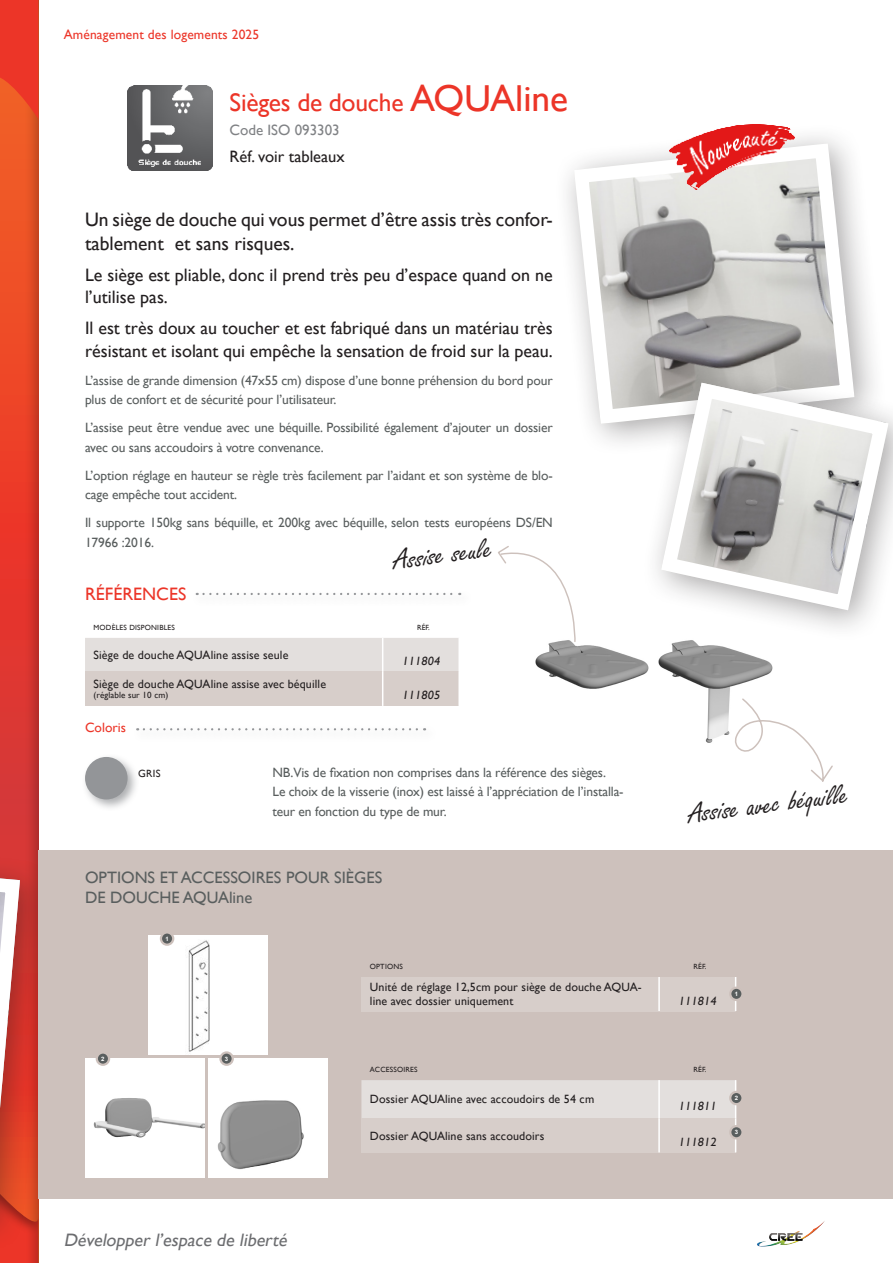
<style>
.page{position:relative;width:893px;height:1263px;background:#fff}
.page>*{position:absolute;margin:0;border:0;box-sizing:border-box;transform-origin:0 0}
.t1{font:30px "Freestyle Script";color:#231f20;scale:1.05 1}
.t2{font:25.5px "Gill Sans";letter-spacing:-.01em;color:#ec3528}
.t3{font:19.5px/23.4px "Gill Sans";color:#231f20}
.t4{font:18px/22.5px "Gill Sans";color:#231f20}
.t5{font:italic 18px "Gill Sans";color:#6c6d70}
.t6{font:18px "Gill Sans";color:#ec3528}
.t7{font:16.5px/19.8px "Gill Sans";color:#595e5e}
.t8{font:16.5px "Gill Sans";color:#231f20}
.t9{font:15px "Gill Sans";color:#808285}
.t10{font:13.5px/19.5px "Gill Sans";letter-spacing:-.01em;color:#595e5e}
.t11{font:13.5px "Gill Sans";letter-spacing:.01em;color:#ec3528}
.t12{font:12px/14.4px "Gill Sans";letter-spacing:.01em;color:#231f20}
.t13{font:10.5px "Gill Sans";color:#231f20}
.t14{font:9px "Gill Sans";letter-spacing:.01em;color:#231f20}
.t15{font:7.5px "Gill Sans";letter-spacing:.025em;color:#231f20}
.t16{font:700 6px "Arial";color:#fff}
.s1{font-size:37.5px}
</style>
<div class="page">
<div style="left:0;top:0;width:42px;height:1263px;background:#231f20;opacity:.3"></div>
<svg style="left:1px;top:0;width:37px;height:119px;background:#ec3d27"></svg>
<hr style="left:0;top:0;width:1px;height:1263px;background:#fff">
<img style="left:757px;top:1221px;width:68px;height:26px">
<div style="left:0;top:829px;width:53px;height:423px;background:#231f20;opacity:.4"></div>
<svg style="left:0;top:851px;width:38px;height:412px;background:#d55347"></svg>
<img style="left:128px;top:85px;width:85px;height:85px">
<div style="left:553px;top:123px;width:334px;height:334px;background:#231f20;opacity:.4"></div>
<img style="left:574px;top:143px;width:280px;height:281px">
<div style="left:575px;top:144px;width:279px;height:279px;border:14px solid #fff;border-radius:25px"></div>
<img style="left:535px;top:643px;width:114px;height:46px">
<img style="left:658px;top:642px;width:115px;height:101px">
<div style="left:85px;top:638px;width:373px;height:34px;background:#e3dfdd"></div>
<div style="left:85px;top:672px;width:298px;height:34px;background:#d7ceca"></div>
<div style="left:383px;top:672px;width:76px;height:34px;background:#d7ceca"></div>
<hr style="left:382px;top:638px;width:1px;height:34px;background:#fff">
<hr style="left:382px;top:672px;width:1px;height:34px;background:#fff">
<hr style="left:458px;top:672px;width:2px;height:34px;background:#fff">
<svg style="left:498px;top:546px;width:78px;height:97px"></svg>
<svg style="left:732px;top:697px;width:101px;height:85px"></svg>
<div style="left:38px;top:850px;width:855px;height:349px;background:#cdc1bc"></div>
<div style="left:85px;top:1059px;width:119px;height:119px;background:#fff"></div>
<div style="left:208px;top:1059px;width:119px;height:119px;background:#fff"></div>
<div style="left:361px;top:977px;width:298px;height:34px;background:#d7ceca"></div>
<div style="left:659px;top:977px;width:77px;height:34px;background:#d7ceca"></div>
<hr style="left:658px;top:977px;width:2px;height:34px;background:#fff">
<hr style="left:735px;top:977px;width:1px;height:34px;background:#fff">
<svg style="left:730px;top:988px;width:12px;height:12px"></svg>
<div style="left:729px;top:986px;width:15px;height:15px;border:2px solid #cdc1bc;border-radius:50%"></div>
<div style="left:361px;top:1080px;width:374px;height:38px;background:#e3dfdd"></div>
<div style="left:361px;top:1118px;width:298px;height:34px;background:#d7ceca"></div>
<div style="left:659px;top:1118px;width:77px;height:34px;background:#d7ceca"></div>
<hr style="left:658px;top:1080px;width:2px;height:38px;background:#fff">
<hr style="left:735px;top:1080px;width:1px;height:38px;background:#fff">
<hr style="left:658px;top:1118px;width:2px;height:34px;background:#fff">
<hr style="left:735px;top:1118px;width:1px;height:34px;background:#fff">
<div style="left:730px;top:1126px;width:12px;height:12px;background:#595e5e;border-radius:50%"></div>
<div style="left:729px;top:1125px;width:15px;height:14px;border:2px solid #cdc1bc;border-radius:50%"></div>
<img style="left:93px;top:1098px;width:111px;height:40px">
<img style="left:217px;top:1100px;width:87px;height:70px">
<img style="left:149px;top:935px;width:119px;height:119px">
<svg style="left:161px;top:932px;width:12px;height:13px"></svg>
<div style="left:160px;top:931px;width:14px;height:15px;border:2px solid #cdc1bc;border-radius:50%"></div>
<div style="left:97px;top:1052px;width:12px;height:13px;background:#595e5e;border-radius:50%"></div>
<div style="left:96px;top:1051px;width:14px;height:15px;border:2px solid #cdc1bc;border-radius:50%"></div>
<svg style="left:220px;top:1052px;width:13px;height:13px"></svg>
<div style="left:219px;top:1051px;width:15px;height:15px;border:2px solid #cdc1bc;border-radius:50%"></div>
<div style="left:641px;top:363px;width:252px;height:279px;background:#231f20;opacity:.4"></div>
<img style="left:661px;top:383px;width:228px;height:227px">
<div style="left:662px;top:384px;width:225px;height:225px;border:14px solid #fff;border-radius:38px"></div>
<img style="left:670px;top:123px;width:124px;height:73px">
<svg style="left:197px;top:593px;width:263px;height:2px"></svg>
<div style="left:82px;top:753px;width:58px;height:59px;background:#939598;opacity:.75"></div>
<div style="left:85px;top:757px;width:43px;height:42px;background:#939598;border-radius:50%"></div>
<div style="left:133px;top:725px;width:304px;height:17px;background:#fbfbfb"></div>
<svg style="left:144px;top:728px;width:281px;height:2px"></svg>
<div style="left:730px;top:1092px;width:12px;height:12px;background:#595e5e;border-radius:50%"></div>
<div style="left:729px;top:1091px;width:15px;height:14px;border:2px solid #cdc1bc;border-radius:50%"></div>
<p class="t11" style="left:64px;top:27px;width:197px">Aménagement des logements 2025</p>
<h2 class="t2" style="left:230px;top:88px;width:340px">Sièges de douche <span class="s1">AQUAline</span></h2>
<p class="t9" style="left:230px;top:122px;width:112px">Code ISO 093303</p>
<p class="t8" style="left:230px;top:146px;width:117px">Réf. voir tableaux</p>
<h3 class="t3" style="left:85px;top:208px;width:469px">Un siège de douche qui vous permet d’être assis très confor&shy;tablement et sans risques.</h3>
<h3 class="t4" style="left:85px;top:264px;width:469px">Le siège est pliable, donc il prend très peu d’espace quand on ne l’utilise pas.</h3>
<h3 class="t4" style="left:85px;top:317px;width:469px">Il est très doux au toucher et est fabriqué dans un matériau très résistant et isolant qui empêche la sensation de froid sur la peau.</h3>
<p class="t10" style="left:85px;top:370px;width:469px">L’assise de grande dimension (47x55 cm) dispose d’une bonne préhension du bord pour plus de confort et de sécurité pour l’utilisateur.</p>
<p class="t10" style="left:85px;top:418px;width:469px">L’assise peut être vendue avec une béquille. Possibilité également d’ajouter un dossier avec ou sans accoudoirs à votre convenance.</p>
<p class="t10" style="left:85px;top:465px;width:469px">L’option réglage en hauteur se règle très facilement par l’aidant et son système de blo&shy;cage empêche tout accident.</p>
<p class="t10" style="left:85px;top:513px;width:469px">Il supporte 150kg sans béquille, et 200kg avec béquille, selon tests européens DS/EN<br>17966 :2016.</p>
<h1 class="t1" style="left:392px;top:544px;width:96px;rotate:-7deg">Assise seule</h1>
<h3 class="t6" style="left:85px;top:583px;width:103px">RÉFÉRENCES</h3>
<p class="t15" style="left:94px;top:623px;width:83px">MODÈLES DISPONIBLES</p>
<p class="t15" style="left:417px;top:623px;width:14px">RÉF.</p>
<p class="t12" style="left:94px;top:648px;width:196px">Siège de douche AQUAline assise seule</p>
<p class="t12" style="left:402px;top:654px;width:41px">111804</p>
<p class="t12" style="left:94px;top:677px;width:234px">Siège de douche AQUAline assise avec béquille</p>
<p class="t14" style="left:94px;top:690px;width:76px">(réglable sur 10 cm)</p>
<p class="t12" style="left:402px;top:688px;width:41px">111805</p>
<p class="t11" style="left:85px;top:720px;width:42px">Coloris</p>
<p class="t13" style="left:138px;top:767px;width:24px">GRIS</p>
<p class="t10" style="left:273px;top:763px;width:353px">NB.Vis de fixation non comprises dans la référence des sièges.<br>Le choix de la visserie (inox) est laissé à l’appréciation de l’installa&shy;teur en fonction du type de mur.</p>
<p class="t7" style="left:85px;top:868px;width:299px">OPTIONS ET ACCESSOIRES POUR SIÈGES<br>DE DOUCHE AQUAline</p>
<p class="t16" style="left:165px;top:934px;width:5px">1</p>
<h1 class="t1" style="left:687px;top:797px;width:155px;rotate:-7deg">Assise avec béquille</h1>
<p class="t16" style="left:101px;top:1054px;width:5px">2</p>
<p class="t16" style="left:225px;top:1054px;width:5px">3</p>
<h3 class="t5" style="left:64px;top:1229px;width:228px">Développer l’espace de liberté</h3>
<p class="t15" style="left:370px;top:962px;width:34px">OPTIONS</p>
<p class="t15" style="left:693px;top:962px;width:14px">RÉF.</p>
<p class="t12" style="left:370px;top:980px;width:273px">Unité de réglage 12,5cm pour siège de douche AQUA&shy;line avec dossier uniquement</p>
<p class="t12" style="left:679px;top:993px;width:41px">111814</p>
<p class="t16" style="left:735px;top:990px;width:5px">1</p>
<p class="t15" style="left:370px;top:1065px;width:49px">ACCESSOIRES</p>
<p class="t15" style="left:693px;top:1065px;width:14px">RÉF.</p>
<p class="t12" style="left:370px;top:1092px;width:226px">Dossier AQUAline avec accoudoirs de 54 cm</p>
<p class="t12" style="left:679px;top:1099px;width:41px">111811</p>
<p class="t12" style="left:370px;top:1128px;width:176px">Dossier AQUAline sans accoudoirs</p>
<p class="t12" style="left:679px;top:1135px;width:41px">111812</p>
<p class="t16" style="left:735px;top:1094px;width:5px">2</p>
<p class="t16" style="left:735px;top:1128px;width:5px">3</p>
</div>
